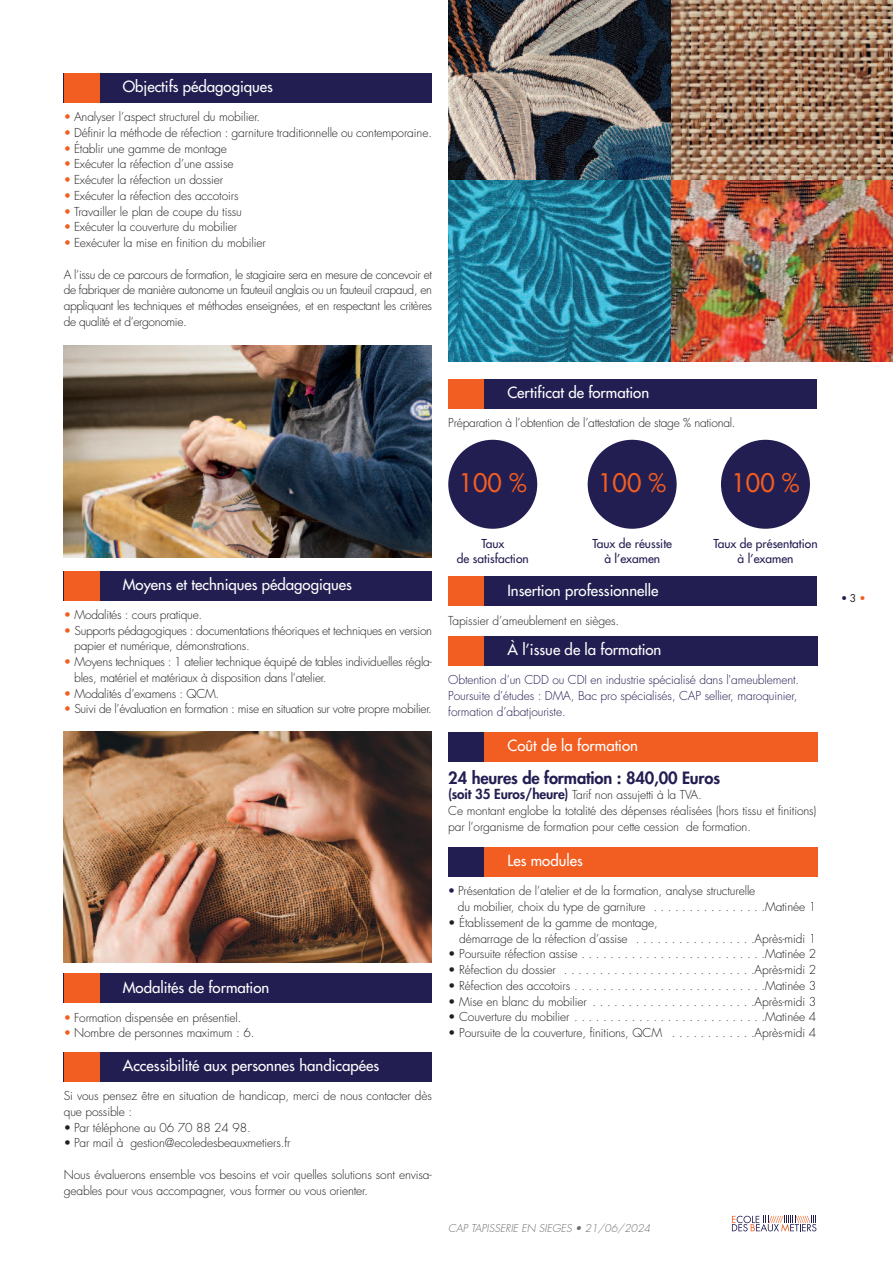
<style>
.page{position:relative;width:893px;height:1263px;background:#fff}
.page>*{position:absolute;margin:0;border:0;box-sizing:border-box;transform-origin:0 0}
.t1{font:24.9px "Futura";color:#f25d21}
.t2{font:800 16.5px "Futura";letter-spacing:-.01em;color:#221e52}
.t3{font:15px "Futura";color:#fff}
.t4{font:300 12px/15.8px "Futura";letter-spacing:-.01em;color:#231f20}
.t5{font:300 12px/15.8px "Futura";letter-spacing:-.01em;color:#221e52}
.t6{font:12px/15px "Futura";color:#221e52;text-align:center}
.t7{font:italic 300 10.5px "Futura";color:#6c6d70}
.t8{font:10.5px "Futura";color:#221e52}
.s1{color:#f25d21}
.s2{font-weight:800;font-size:13.5px;color:#221e52}
.s3{font-weight:800;color:#221e52}
.s4{color:#231f20}
</style>
<div class="page">
<img style="left:64px;top:731px;width:368px;height:231px">
<img style="left:64px;top:345px;width:368px;height:213px">
<div style="left:64px;top:73px;width:368px;height:30px;background:#221e52"></div>
<div style="left:64px;top:73px;width:35px;height:30px;background:#f25d21"></div>
<div style="left:64px;top:973px;width:368px;height:30px;background:#221e52"></div>
<div style="left:64px;top:973px;width:35px;height:30px;background:#f25d21"></div>
<div style="left:64px;top:1052px;width:368px;height:30px;background:#221e52"></div>
<div style="left:64px;top:1052px;width:35px;height:30px;background:#f25d21"></div>
<div style="left:64px;top:571px;width:368px;height:29px;background:#221e52"></div>
<div style="left:64px;top:571px;width:35px;height:29px;background:#f25d21"></div>
<div style="left:448px;top:577px;width:368px;height:29px;background:#221e52"></div>
<div style="left:448px;top:577px;width:36px;height:29px;background:#f25d21"></div>
<div style="left:448px;top:379px;width:368px;height:30px;background:#221e52"></div>
<div style="left:448px;top:379px;width:36px;height:30px;background:#f25d21"></div>
<div style="left:448px;top:440px;width:89px;height:89px;background:#221e52;border-radius:50%"></div>
<div style="left:588px;top:440px;width:89px;height:89px;background:#221e52;border-radius:50%"></div>
<div style="left:721px;top:440px;width:89px;height:89px;background:#221e52;border-radius:50%"></div>
<div style="left:448px;top:636px;width:370px;height:30px;background:#221e52"></div>
<div style="left:448px;top:636px;width:36px;height:30px;background:#f25d21"></div>
<div style="left:448px;top:732px;width:370px;height:29px;background:#f25d21"></div>
<div style="left:448px;top:732px;width:36px;height:29px;background:#221e52"></div>
<div style="left:448px;top:847px;width:370px;height:29px;background:#f25d21"></div>
<div style="left:448px;top:847px;width:36px;height:29px;background:#221e52"></div>
<svg style="left:732px;top:1216px;width:84px;height:15px"></svg>
<img style="left:448px;top:0;width:445px;height:362px">
<p class="t3" style="left:123px;top:79px;width:152px">Objectifs pédagogiques</p>
<p class="t4" style="left:64px;top:110px;width:198px"><span class="s1">•</span> Analyser l’aspect structurel du mobilier.</p>
<p class="t4" style="left:64px;top:126px;width:370px"><span class="s1">•</span> Définir la méthode de réfection : garniture traditionnelle ou contemporaine.</p>
<p class="t4" style="left:64px;top:141px;width:165px"><span class="s1">•</span> Établir une gamme de montage</p>
<p class="t4" style="left:64px;top:157px;width:171px"><span class="s1">•</span> Exécuter la réfection d’une assise</p>
<p class="t4" style="left:64px;top:173px;width:161px"><span class="s1">•</span> Exécuter la réfection un dossier</p>
<p class="t4" style="left:64px;top:189px;width:176px"><span class="s1">•</span> Exécuter la réfection des accotoirs</p>
<p class="t4" style="left:64px;top:204px;width:179px"><span class="s1">•</span> Travailler le plan de coupe du tissu</p>
<p class="t4" style="left:64px;top:220px;width:175px"><span class="s1">•</span> Exécuter la couverture du mobilier</p>
<p class="t4" style="left:64px;top:236px;width:203px"><span class="s1">•</span> Eexécuter la mise en finition du mobilier</p>
<p class="t4" style="left:64px;top:267px;width:370px;text-align:justify">A l’issu de ce parcours de formation, le stagiaire sera en mesure de concevoir et de fabriquer de manière autonome un fauteuil anglais ou un fauteuil crapaud, en appliquant les techniques et méthodes enseignées, et en respectant les critères de qualité et d’ergonomie.</p>
<p class="t3" style="left:507px;top:385px;width:143px">Certificat de formation</p>
<p class="t4" style="left:448px;top:416px;width:289px">Préparation à l’obtention de l’attestation de stage % national.</p>
<h1 class="t1" style="left:459px;top:470px;width:70px">100 %</h1>
<h1 class="t1" style="left:598px;top:470px;width:70px">100 %</h1>
<h1 class="t1" style="left:732px;top:470px;width:70px">100 %</h1>
<p class="t3" style="left:123px;top:577px;width:231px">Moyens et techniques pédagogiques</p>
<p class="t4" style="left:64px;top:608px;width:140px"><span class="s1">•</span> Modalités : cours pratique.</p>
<p class="t4" style="left:74px;top:623px;width:359px;text-indent:-11px"><span class="s1">•</span> Supports pédagogiques : documentations théoriques et techniques en version papier et numérique, démonstrations.</p>
<p class="t4" style="left:74px;top:655px;width:359px;text-indent:-10px"><span class="s1">•</span> Moyens techniques : 1 atelier technique équipé de tables individuelles régla&shy;bles, matériel et matériaux à disposition dans l’atelier.</p>
<p class="t4" style="left:64px;top:686px;width:157px"><span class="s1">•</span> Modalités d’examens : QCM.</p>
<p class="t4" style="left:64px;top:702px;width:370px"><span class="s1">•</span> Suivi de l’évaluation en formation : mise en situation sur votre propre mobilier.</p>
<p class="t3" style="left:123px;top:980px;width:148px">Modalités de formation</p>
<p class="t4" style="left:64px;top:1010px;width:179px"><span class="s1">•</span> Formation dispensée en présentiel.</p>
<p class="t4" style="left:64px;top:1026px;width:192px"><span class="s1">•</span> Nombre de personnes maximum : 6.</p>
<p class="t3" style="left:123px;top:1058px;width:258px">Accessibilité aux personnes handicapées</p>
<p class="t4" style="left:64px;top:1089px;width:370px">Si vous pensez être en situation de handicap, merci de nous contacter dès que possible :</p>
<p class="t4" style="left:64px;top:1120px;width:189px">• Par téléphone au 06 70 88 24 98.</p>
<p class="t4" style="left:64px;top:1136px;width:228px">• Par mail à gestion@ecoledesbeauxmetiers.fr</p>
<p class="t4" style="left:64px;top:1168px;width:370px">Nous évaluerons ensemble vos besoins et voir quelles solutions sont envisa&shy;geables pour vous accompagner, vous former ou vous orienter.</p>
<p class="t6" style="left:457px;top:537px;width:73px">Taux<br>de satisfaction</p>
<p class="t6" style="left:592px;top:537px;width:81px">Taux de réussite à l’examen</p>
<p class="t3" style="left:507px;top:583px;width:153px">Insertion professionnelle</p>
<p class="t4" style="left:448px;top:613px;width:172px">Tapissier d’ameublement en sièges.</p>
<p class="t3" style="left:508px;top:642px;width:155px">À l’issue de la formation</p>
<p class="t6" style="left:713px;top:537px;width:106px">Taux de présentation à l’examen</p>
<p class="t5" style="left:448px;top:673px;width:352px">Obtention d’un CDD ou CDI en industrie spécialisé dans l'ameublement.<br>Poursuite d’études : DMA, Bac pro spécialisés, CAP sellier, maroquinier, formation d’abatjouriste.</p>
<p class="t3" style="left:508px;top:738px;width:132px">Coût de la formation</p>
<h2 class="t2" style="left:448px;top:770px;width:273px">24 heures de formation : 840,00 Euros</h2>
<p class="t4" style="left:448px;top:787px;width:370px"><span class="s2">(soit 35 Euros/heure)</span> Tarif non assujetti à la TVA.<br>Ce montant englobe la totalité des dépenses réalisées (hors tissu et finitions) par l’organisme de formation pour cette cession de formation.</p>
<p class="t3" style="left:508px;top:853px;width:77px">Les modules</p>
<p class="t4" style="left:458px;top:884px;width:360px;text-indent:-10px"><span class="s3">•</span> Présentation de l’atelier et de la formation, analyse structurelle<br>du mobilier, choix du type de garniture . . . . . . . . . . . . . . . .Matinée 1</p>
<p class="t4" style="left:459px;top:915px;width:358px;text-indent:-11px">• Établissement de la gamme de montage,<br>démarrage de la réfection d’assise . . . . . . . . . . . . . . . . .Après-midi 1</p>
<p class="t4" style="left:448px;top:947px;width:369px">• Poursuite réfection assise . . . . . . . . . . . . . . . . . . . . . . . . . .Matinée 2</p>
<p class="t4" style="left:448px;top:963px;width:369px">• Réfection du dossier . . . . . . . . . . . . . . . . . . . . . . . . . . .Après-midi 2</p>
<p class="t4" style="left:448px;top:978px;width:369px">• Réfection des accotoirs . . . . . . . . . . . . . . . . . . . . . . . . . . .Matinée 3</p>
<p class="t4" style="left:448px;top:994px;width:369px">• Mise en blanc du mobilier . . . . . . . . . . . . . . . . . . . . . . .Après-midi 3</p>
<p class="t4" style="left:448px;top:1010px;width:369px">• Couverture du mobilier . . . . . . . . . . . . . . . . . . . . . . . . . . .Matinée 4</p>
<p class="t4" style="left:448px;top:1026px;width:369px">• Poursuite de la couverture, finitions, QCM . . . . . . . . . . . .Après-midi 4</p>
<p class="t7" style="left:448px;top:1223px;width:204px">CAP TAPISSERIE EN SIEGES • 21/06/2024</p>
<p class="t8" style="left:841px;top:593px;width:26px">•<span class="s4">3</span><span class="s1">•</span></p>
</div>
